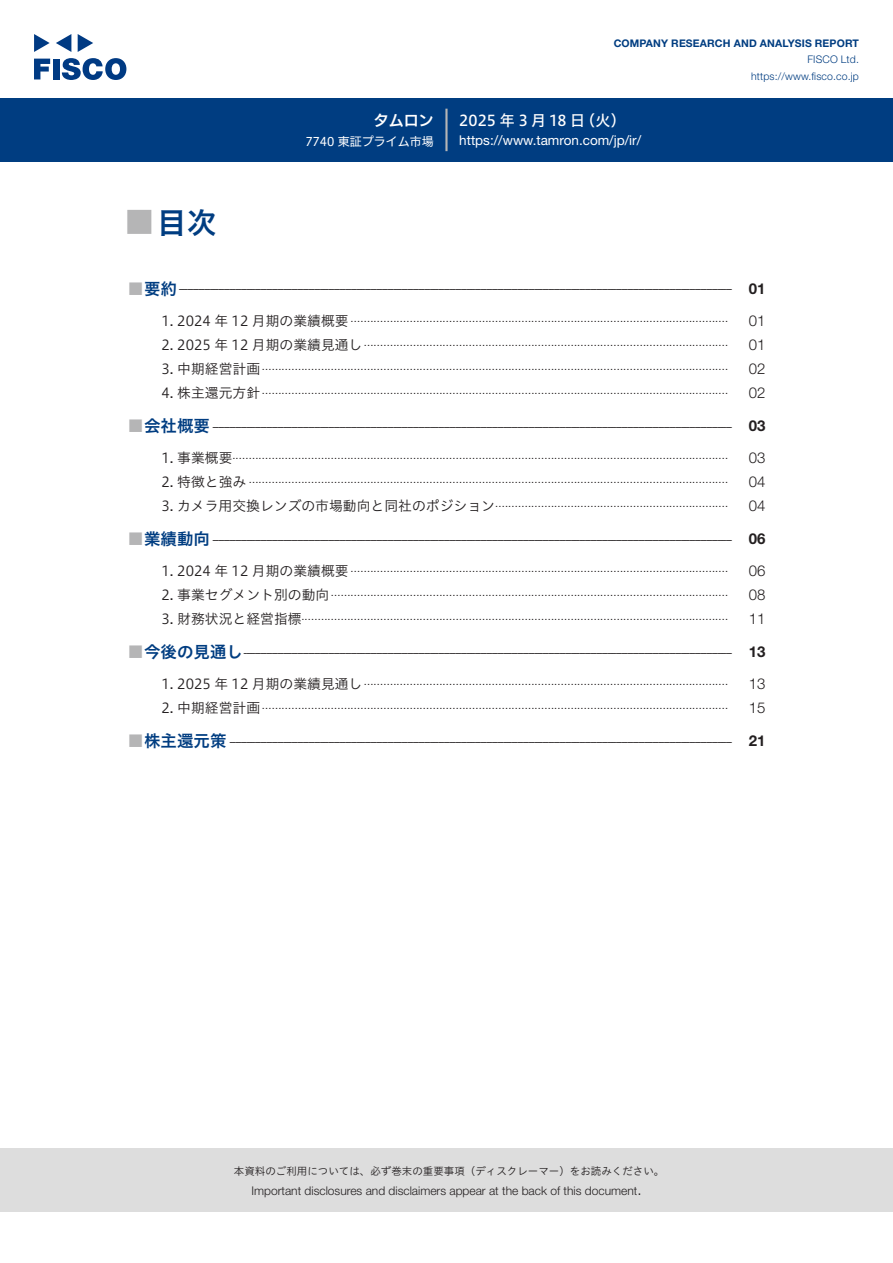
<style>
.page{position:relative;width:893px;height:1263px;background:#fff}
.page>*{position:absolute;margin:0;border:0;box-sizing:border-box;transform-origin:0 0}
.t1{font:30px "Hiragino UD Sans Std N W6";color:#003d81}
.t2{font:24px "Hiragino UD Sans Std W6";color:#b5b5b6}
.t3{font:16.5px "Hiragino UD Sans Std W6";color:#003d81}
.t4{font:300 15px "Helvetica Neue LT Std";color:#231f20}
.t5{font:15px "Hiragino UD Sans F Std N W5";letter-spacing:.005em;color:#fff}
.t6{font:700 15px "Helvetica Neue LT Std";color:#231f20}
.t7{font:15px "Hiragino UD Sans F Std N W6";color:#fff}
.t8{font:13.8px "Hiragino UD Sans Std W3";color:#231f20}
.t9{font:13.5px "Helvetica Neue LT Std";color:#fff}
.t10{font:12px "Hiragino UD Sans Std W3";color:#231f20}
.t11{font:300 12px "Helvetica Neue LT Std";color:#231f20}
.t12{font:12px "Hiragino UD Sans F Std N W4";color:#fff}
.t13{font:10.5px "Hiragino UD Sans Std W3";color:#231f20}
.t14{font:700 10.5px "Helvetica Neue LT Std";letter-spacing:.015em;color:#003d81}
.t15{font:300 10.5px/16.5px "Helvetica Neue LT Std";letter-spacing:.015em;color:#003d81;text-align:right}
.t16{font:9px "Hiragino UD Sans Std W3";color:#231f20}
.s1{color:#b5b5b6}
</style>
<div class="page">
<div style="left:0;top:1148px;width:893px;height:64px;background:#ddd"></div>
<svg style="left:34px;top:59px;width:16px;height:20px"></svg>
<div style="left:53px;top:59px;width:6px;height:20px;background:#003a83"></div>
<svg style="left:62px;top:58px;width:64px;height:22px"></svg>
<svg style="left:34px;top:34px;width:16px;height:18px"></svg>
<svg style="left:78px;top:34px;width:15px;height:18px"></svg>
<svg style="left:56px;top:34px;width:15px;height:18px"></svg>
<div style="left:0;top:98px;width:893px;height:64px;background:#003d81"></div>
<hr style="left:445px;top:109px;width:3px;height:42px;background:#b5b5b6">
<p class="t2" style="left:128px;top:204px;width:25px">█</p>
<p class="t1" style="left:157px;top:199px;width:61px">目次</p>
<h3 class="t7" style="left:374px;top:109px;width:62px">タムロン</h3>
<h3 class="t12" style="left:305px;top:132px;width:130px">7740 東証プライム市場</h3>
<p class="t14" style="left:614px;top:37px;width:247px">COMPANY RESEARCH AND ANALYSIS REPORT</p>
<p class="t15" style="left:751px;top:51px;width:109px">FISCO Ltd. https://www.fisco.co j p.</p>
<h3 class="t5" style="left:580px;top:109px;width:47px">（火(</h3>
<h3 class="t5" style="left:459px;top:109px;width:127px">2025 年 3 月 18 日</h3>
<h3 class="t9" style="left:459px;top:132px;width:183px">https://www.tamron. c o m j p/ /i r/</h3>
<p class="t3" style="left:128px;top:276px;width:51px"><span class="s1">■</span>要約</p>
<p class="t10" style="left:177px;top:280px;width:557px">-----------------------------------------------------------------------------------------------------------------------------------------------------------------------------------------------------</p>
<p class="t8" style="left:162px;top:310px;width:189px">1. 2024 年 12 月期の業績概要</p>
<p class="t16" style="left:351px;top:312px;width:378px">...................................................................................................................</p>
<p class="t8" style="left:162px;top:334px;width:202px">2. 2025 年 12 月期の業績見通し</p>
<p class="t16" style="left:364px;top:336px;width:365px">...............................................................................................................</p>
<p class="t8" style="left:162px;top:358px;width:100px">3. 中期経営計画</p>
<p class="t16" style="left:262px;top:360px;width:467px">..............................................................................................................................................</p>
<p class="t8" style="left:162px;top:382px;width:100px">4. 株主還元方針</p>
<p class="t16" style="left:262px;top:384px;width:467px">..............................................................................................................................................</p>
<p class="t3" style="left:128px;top:413px;width:84px"><span class="s1">■</span>会社概要</p>
<p class="t10" style="left:210px;top:417px;width:524px">-----------------------------------------------------------------------------------------------------------------------------------------------------------------------------------------</p>
<p class="t8" style="left:162px;top:447px;width:73px">1. 事業概要</p>
<p class="t16" style="left:233px;top:449px;width:497px">.......................................................................................................................................................</p>
<p class="t8" style="left:162px;top:471px;width:86px">2. 特徴と強み</p>
<p class="t16" style="left:249px;top:473px;width:480px">..................................................................................................................................................</p>
<p class="t8" style="left:162px;top:495px;width:335px">3. カメラ用交換レンズの市場動向と同社のポジション</p>
<p class="t16" style="left:495px;top:497px;width:234px">.......................................................................</p>
<p class="t3" style="left:128px;top:526px;width:84px"><span class="s1">■</span>業績動向</p>
<p class="t10" style="left:210px;top:530px;width:524px">-----------------------------------------------------------------------------------------------------------------------------------------------------------------------------------------</p>
<p class="t8" style="left:162px;top:560px;width:189px">1. 2024 年 12 月期の業績概要</p>
<p class="t16" style="left:351px;top:562px;width:378px">...................................................................................................................</p>
<p class="t8" style="left:162px;top:584px;width:169px">2. 事業セグメント別の動向</p>
<p class="t16" style="left:331px;top:586px;width:398px">.........................................................................................................................</p>
<p class="t8" style="left:162px;top:608px;width:142px">3. 財務状況と経営指標</p>
<p class="t16" style="left:302px;top:610px;width:428px">..................................................................................................................................</p>
<p class="t3" style="left:128px;top:639px;width:117px"><span class="s1">■</span>今後の見通し</p>
<p class="t10" style="left:243px;top:643px;width:491px">------------------------------------------------------------------------------------------------------------------------------------------------------------------------------</p>
<p class="t8" style="left:162px;top:673px;width:202px">1. 2025 年 12 月期の業績見通し</p>
<p class="t16" style="left:364px;top:675px;width:365px">...............................................................................................................</p>
<p class="t8" style="left:162px;top:697px;width:100px">2. 中期経営計画</p>
<p class="t16" style="left:262px;top:699px;width:467px">..............................................................................................................................................</p>
<p class="t3" style="left:128px;top:728px;width:101px"><span class="s1">■</span>株主還元策</p>
<p class="t10" style="left:227px;top:732px;width:508px">-----------------------------------------------------------------------------------------------------------------------------------------------------------------------------------</p>
<p class="t6" style="left:749px;top:279px;width:18px">01</p>
<p class="t4" style="left:749px;top:311px;width:18px">01</p>
<p class="t4" style="left:749px;top:335px;width:18px">01</p>
<p class="t4" style="left:749px;top:359px;width:18px">02</p>
<p class="t4" style="left:749px;top:383px;width:18px">02</p>
<p class="t6" style="left:749px;top:416px;width:18px">03</p>
<p class="t4" style="left:749px;top:448px;width:18px">03</p>
<p class="t4" style="left:749px;top:472px;width:18px">04</p>
<p class="t4" style="left:749px;top:496px;width:18px">04</p>
<p class="t6" style="left:749px;top:529px;width:18px">06</p>
<p class="t4" style="left:749px;top:561px;width:18px">06</p>
<p class="t4" style="left:749px;top:585px;width:18px">08</p>
<p class="t4" style="left:749px;top:609px;width:18px">11</p>
<p class="t6" style="left:749px;top:642px;width:18px">13</p>
<p class="t4" style="left:749px;top:674px;width:18px">13</p>
<p class="t4" style="left:749px;top:698px;width:18px">15</p>
<p class="t6" style="left:749px;top:731px;width:18px">21</p>
<p class="t13" style="left:234px;top:1163px;width:432px">本資料のご利用については、必ず巻末の重要事項（ディスクレーマー）をお読みください。</p>
<h3 class="t4" style="left:637px;top:1180px;width:6px">.</h3>
<h3 class="t11" style="left:251px;top:1183px;width:387px">Important disclosures and disclaimers appear at the back of this document</h3>
</div>
